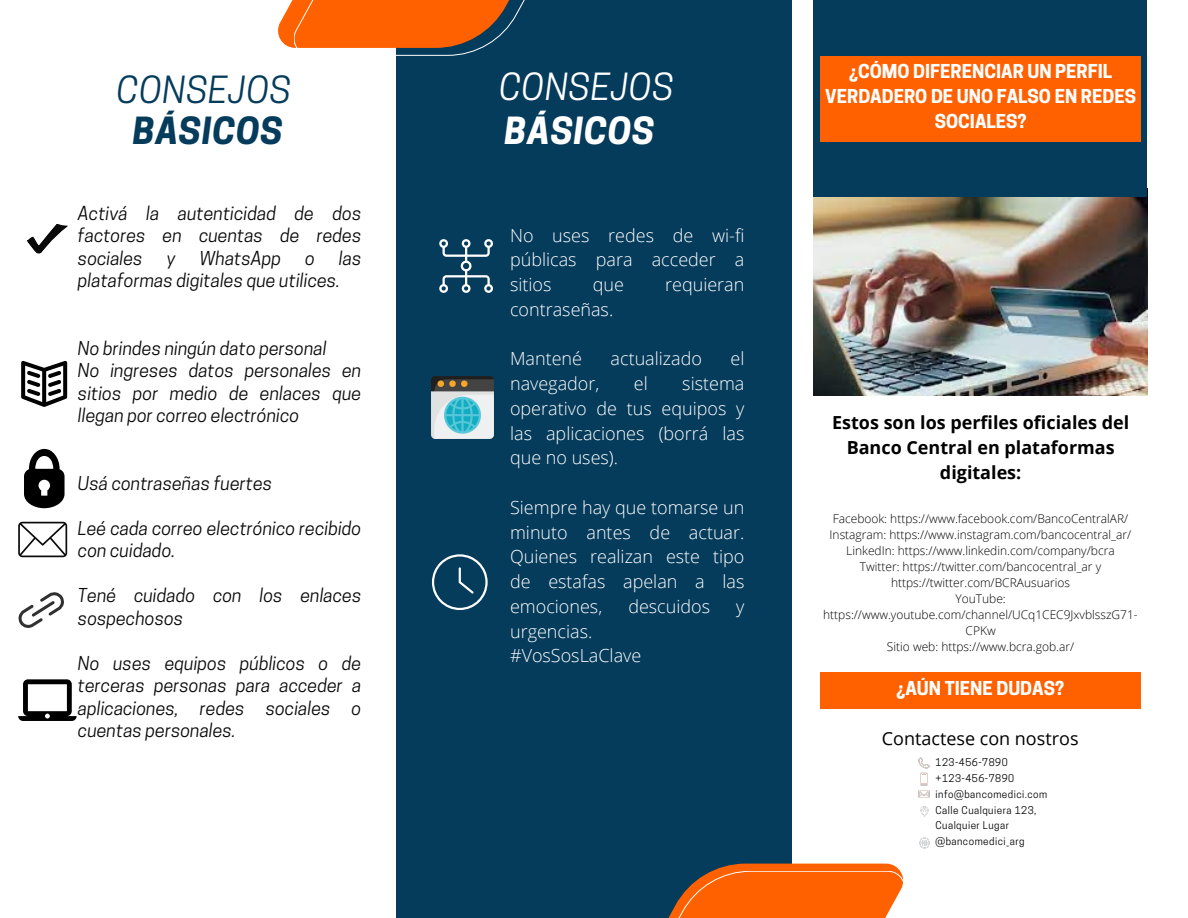
<style>
.page{position:relative;width:1188px;height:918px;background:#fff}
.page>*{position:absolute;margin:0;border:0;box-sizing:border-box;transform-origin:0 0}
.t1{font:italic 35.1px "Cooper Hewitt";letter-spacing:.02em;color:#053b5b}
.t2{font:italic 35.1px "Cooper Hewitt";letter-spacing:.02em;color:#fff}
.t3{font:italic 700 35.1px "Cooper Hewitt";letter-spacing:.02em;color:#053b5b}
.t4{font:italic 700 35.1px "Cooper Hewitt";letter-spacing:.02em;color:#fff}
.t5{font:italic 18px/22.5px "Cooper Hewitt";color:#0a0a0a;text-align:justify}
.t6{font:300 18px/24.8px "Open Sans";color:#fff;text-align:justify}
.t7{font:700 18px/24.8px "Cooper Hewitt";color:#fff;text-align:center}
.t8{font:700 18px/25px "Open Sans";color:#000;text-align:center}
.t9{font:18px "Open Sans";color:#000}
.t10{font:300 12px/16px "Open Sans";color:#000;text-align:center}
.t11{font:10.05px "Cooper Hewitt";letter-spacing:.05em;color:#000}
</style>
<div class="page">
<div style="left:396px;top:0;width:396px;height:918px;background:#053b5b"></div>
<img style="left:814px;top:188px;width:334px;height:207px">
<svg style="left:278px;top:0;width:247px;height:56px"></svg>
<svg style="left:668px;top:864px;width:235px;height:54px;background:#e76413"></svg>
<div style="left:813px;top:0;width:334px;height:197px;background:#053b5b"></div>
<div style="left:821px;top:56px;width:320px;height:86px;background:#ff6100"></div>
<svg style="left:28px;top:224px;width:39px;height:29px"></svg>
<svg style="left:21px;top:361px;width:46px;height:46px"></svg>
<svg style="left:24px;top:449px;width:41px;height:59px"></svg>
<svg style="left:18px;top:522px;width:49px;height:35px"></svg>
<svg style="left:18px;top:592px;width:46px;height:36px"></svg>
<svg style="left:18px;top:679px;width:59px;height:42px"></svg>
<svg style="left:439px;top:239px;width:54px;height:54px"></svg>
<img style="left:432px;top:376px;width:62px;height:62px">
<svg style="left:432px;top:554px;width:56px;height:56px"></svg>
<div style="left:820px;top:672px;width:320px;height:36px;background:#ff6100"></div>
<svg style="left:920px;top:806px;width:9px;height:11px"></svg>
<svg style="left:920px;top:838px;width:9px;height:10px"></svg>
<svg style="left:919px;top:758px;width:11px;height:40px"></svg>
<p class="t1" style="left:117px;top:76px;width:176px">CONSEJOS</p>
<p class="t2" style="left:499px;top:74px;width:176px">CONSEJOS</p>
<p class="t3" style="left:133px;top:118px;width:151px">BÁSICOS</p>
<p class="t4" style="left:505px;top:118px;width:151px">BÁSICOS</p>
<p class="t5" style="left:78px;top:204px;width:285px">Activá la autenticidad de dos factores en cuentas de redes sociales</p>
<p class="t5" style="left:78px;top:249px;width:285px;text-indent:261px">las plataformas digitales que utilices.</p>
<p class="t5" style="left:167px;top:249px;width:10px">y</p>
<p class="t5" style="left:199px;top:249px;width:83px">WhatsApp</p>
<p class="t5" style="left:305px;top:249px;width:11px">o</p>
<p class="t5" style="left:78px;top:339px;width:250px">No brindes ningún dato personal</p>
<p class="t5" style="left:78px;top:362px;width:285px">No ingreses datos personales en sitios por medio de enlaces que llegan por correo electrónico</p>
<p class="t5" style="left:78px;top:474px;width:196px">Usá contraseñas fuertes</p>
<p class="t5" style="left:78px;top:519px;width:285px">Leé cada correo electrónico recibido con cuidado.</p>
<p class="t5" style="left:78px;top:587px;width:285px">Tené cuidado con los enlaces sospechosos</p>
<p class="t5" style="left:78px;top:654px;width:285px">No uses equipos públicos o de terceras personas para acceder a aplicaciones, redes sociales o cuentas personales.</p>
<p class="t6" style="left:510px;top:222px;width:236px">No uses redes de wi-fi públicas para acceder a sitios</p>
<p class="t6" style="left:593px;top:272px;width:33px">que</p>
<p class="t6" style="left:665px;top:272px;width:81px">requieran</p>
<p class="t6" style="left:510px;top:296px;width:105px">contraseñas.</p>
<p class="t6" style="left:510px;top:346px;width:73px">Mantené</p>
<p class="t6" style="left:611px;top:346px;width:93px">actualizado</p>
<p class="t6" style="left:731px;top:346px;width:15px">el</p>
<p class="t6" style="left:510px;top:371px;width:91px">navegador,</p>
<p class="t6" style="left:634px;top:371px;width:15px">el</p>
<p class="t6" style="left:510px;top:371px;width:236px;text-indent:172px">sistema operativo de tus equipos y las aplicaciones (borrá las que no uses).</p>
<p class="t6" style="left:510px;top:494px;width:236px">Siempre hay que tomarse un minuto antes de actuar.<br>Quienes realizan este tipo de estafas apelan a las emociones,</p>
<p class="t6" style="left:628px;top:593px;width:83px">descuidos</p>
<p class="t6" style="left:736px;top:593px;width:10px">y</p>
<p class="t6" style="left:510px;top:618px;width:84px">urgencias.</p>
<p class="t6" style="left:510px;top:643px;width:133px">#VosSosLaClave</p>
<p class="t7" style="left:825px;top:62px;width:312px">¿CÓMO DIFERENCIAR UN PERFIL<br>VERDADERO DE UNO FALSO EN REDES<br>SOCIALES?</p>
<p class="t8" style="left:832px;top:409px;width:299px">Estos son los perfiles oficiales del<br>Banco Central en plataformas digitales:</p>
<p class="t10" style="left:833px;top:510px;width:297px">Facebook: https://www.facebook.com/BancoCentralAR/</p>
<p class="t10" style="left:830px;top:526px;width:303px">Instagram: https://www.instagram.com/bancocentral_ar/</p>
<p class="t10" style="left:846px;top:542px;width:270px">LinkedIn: https://www.linkedin.com/company/bcra</p>
<p class="t10" style="left:860px;top:558px;width:243px">Twitter: https://twitter.com/bancocentral_ar y https://twitter.com/BCRAusuarios</p>
<p class="t10" style="left:823px;top:590px;width:316px">YouTube: https://www.youtube.com/channel/UCq1CEC9JxvblsszG71-<br>CPKw</p>
<p class="t10" style="left:887px;top:638px;width:189px">Sitio web: https://www.bcra.gob.ar/</p>
<p class="t7" style="left:896px;top:678px;width:169px">¿AÚN TIENE DUDAS?</p>
<p class="t9" style="left:882px;top:726px;width:198px">Contactese con nostros</p>
<p class="t11" style="left:936px;top:758px;width:74px">123-456-7890</p>
<p class="t11" style="left:936px;top:774px;width:80px">+123-456-7890</p>
<p class="t11" style="left:936px;top:790px;width:113px">info@bancomedici.com</p>
<p class="t11" style="left:936px;top:806px;width:102px">Calle Cualquiera 123,</p>
<p class="t11" style="left:936px;top:822px;width:75px">Cualquier Lugar</p>
<p class="t11" style="left:936px;top:838px;width:91px">@bancomedici_arg</p>
</div>
